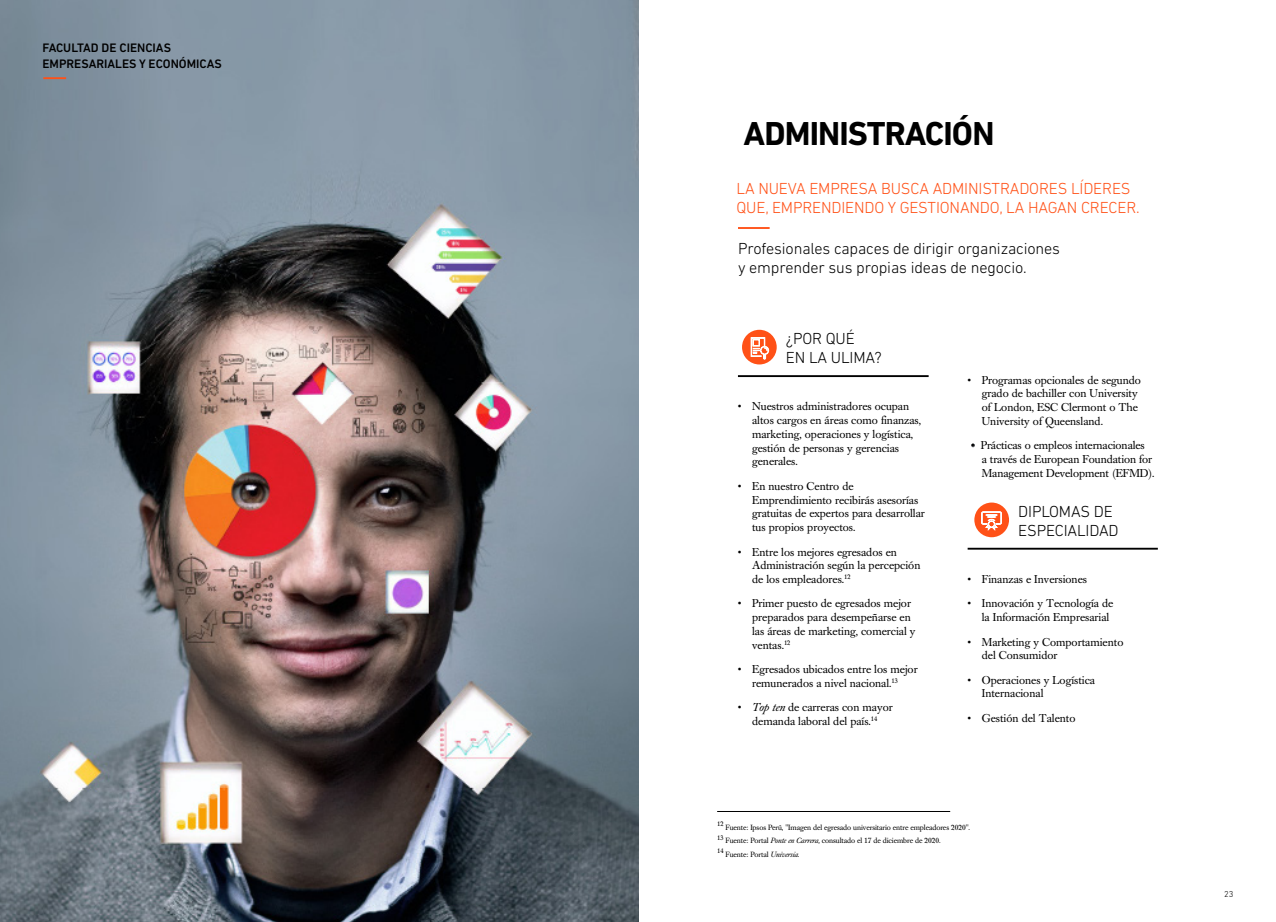
<style>
.page{position:relative;width:1276px;height:922px;background:#fff}
.page>*{position:absolute;margin:0;border:0;box-sizing:border-box;transform-origin:0 0}
.t1{font:700 33.75px "DIN Next LT Pro";letter-spacing:-.025em;color:#000}
.t2{font:300 16.25px/18.8px "DIN Next LT Pro";letter-spacing:-.01em;color:#000}
.t3{font:300 16.25px/18.8px "DIN Next LT Pro";letter-spacing:-.01em;color:#ff5117}
.t4{font:500 12.5px/16.2px "DIN Next LT Pro";color:#000}
.t5{font:11.25px/13.8px "Caslon Book BE";color:#000}
.t6{font:300 8.75px "DIN Next LT Pro";color:#000}
.t7{font:7.5px "Caslon Book BE";letter-spacing:-.01em;color:#000}
.t8{font:6.5px "Caslon Book BE";color:#000}
.s1{font-style:italic}
.s2{color:#575a60}
</style>
<div class="page">
<img style="left:0;top:0;width:638px;height:921px">
<hr style="left:738px;top:375px;width:190px;height:2px;background:#000">
<hr style="left:967px;top:547px;width:190px;height:2px;background:#000">
<hr style="left:717px;top:811px;width:233px;height:1px;background:#000">
<div style="left:974px;top:502px;width:35px;height:35px;background:#ff5117;border-radius:50%"></div>
<div style="left:742px;top:330px;width:34px;height:34px;background:#ff5117;border-radius:50%"></div>
<svg style="left:981px;top:511px;width:20px;height:19px"></svg>
<svg style="left:751px;top:337px;width:18px;height:22px"></svg>
<hr style="left:738px;top:227px;width:31px;height:2px;background:#ff5117">
<hr style="left:43px;top:77px;width:23px;height:2px;background:#ff5117">
<p class="t4" style="left:43px;top:39px;width:181px">FACULTAD DE CIENCIAS<br>EMPRESARIALES Y ECONÓMICAS</p>
<h1 class="t1" style="left:743px;top:114px;width:252px">ADMINISTRACIÓN</h1>
<h2 class="t3" style="left:736px;top:179px;width:405px">LA NUEVA EMPRESA BUSCA ADMINISTRADORES LÍDERES<br>QUE, EMPRENDIENDO Y GESTIONANDO, LA HAGAN CRECER.</h2>
<h2 class="t2" style="left:738px;top:239px;width:323px">Profesionales capaces de dirigir organizaciones y emprender sus propias ideas de negocio.</h2>
<h2 class="t2" style="left:786px;top:329px;width:97px">¿POR QUÉ<br>EN LA ULIMA?</h2>
<p class="t5" style="left:752px;top:400px;width:170px;text-indent:-14px">• Nuestros administradores ocupan altos cargos en áreas como finanzas, marketing, operaciones y logística, gestión de personas y gerencias generales.</p>
<p class="t5" style="left:752px;top:479px;width:174px;text-indent:-14px">• En nuestro Centro de<br>Emprendimiento recibirás asesorías gratuitas de expertos para desarrollar tus propios proyectos.</p>
<p class="t5" style="left:752px;top:545px;width:170px;text-indent:-14px">• Entre los mejores egresados en<br>Administración según la percepción de los empleadores.<sup>12</sup></p>
<p class="t5" style="left:752px;top:597px;width:165px;text-indent:-14px">• Primer puesto de egresados mejor preparados para desempeñarse en las áreas de marketing, comercial y ventas.<sup>12</sup></p>
<p class="t5" style="left:738px;top:662px;width:181px;text-align:center">• Egresados ubicados entre los mejor remunerados a nivel nacional.<sup>13</sup></p>
<p class="t5" style="left:738px;top:700px;width:156px;text-align:center">• <span class="s1">Top ten</span> de carreras con mayor demanda laboral del país.<sup>14</sup></p>
<p class="t5" style="left:981px;top:373px;width:161px;text-indent:-14px">• Programas opcionales de segundo grado de bachiller con University of London, ESC Clermont o The<br>University of Queensland.</p>
<p class="t5" style="left:981px;top:439px;width:174px;text-indent:-11px"><span class="s2">•</span> Prácticas o empleos internacionales<br>a través de European Foundation for<br>Management Development (EFMD).</p>
<h2 class="t2" style="left:1018px;top:502px;width:102px">DIPLOMAS DE<br>ESPECIALIDAD</h2>
<p class="t5" style="left:967px;top:572px;width:121px">• Finanzas e Inversiones</p>
<p class="t5" style="left:981px;top:596px;width:133px;text-indent:-14px">• Innovación y Tecnología de la Información Empresarial</p>
<p class="t5" style="left:981px;top:635px;width:143px;text-indent:-14px">• Marketing y Comportamiento del Consumidor</p>
<p class="t5" style="left:981px;top:673px;width:115px;text-indent:-14px">• Operaciones y Logística<br>Internacional</p>
<p class="t5" style="left:967px;top:711px;width:109px">• Gestión del Talento</p>
<p class="t8" style="left:717px;top:819px;width:8px">12</p>
<p class="t7" style="left:725px;top:822px;width:246px">Fuente: Ipsos Perú, "Imagen del egresado universitario entre empleadores 2020".</p>
<p class="t8" style="left:717px;top:833px;width:8px">13</p>
<p class="t7" style="left:725px;top:836px;width:217px">Fuente: Portal <span class="s1">Ponte en Carrera,</span> consultado el 17 de diciembre de 2020.</p>
<p class="t8" style="left:717px;top:847px;width:8px">14</p>
<p class="t7" style="left:725px;top:849px;width:75px">Fuente: Portal <span class="s1">Universia.</span></p>
<p class="t6" style="left:1224px;top:888px;width:11px">23</p>
</div>
